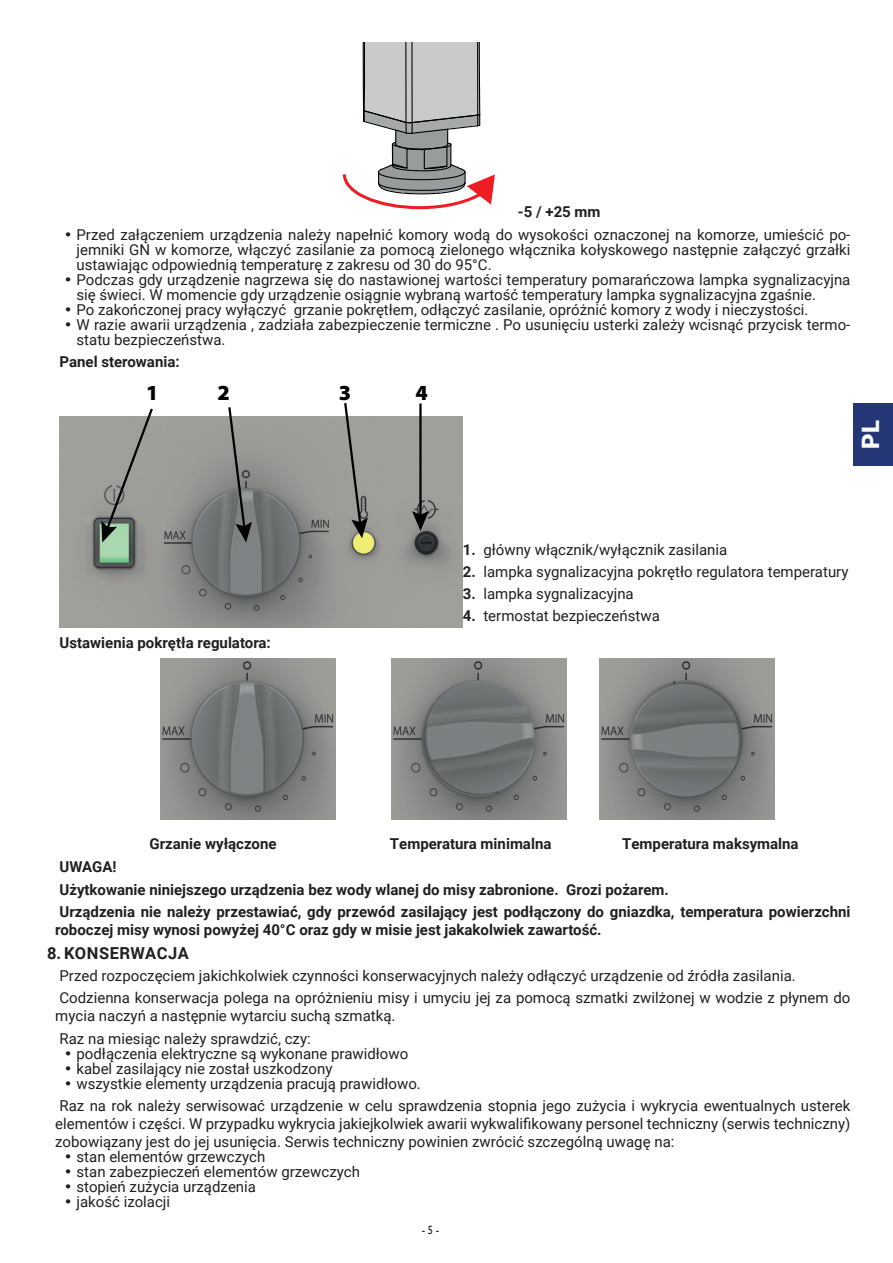
<style>
.page{position:relative;width:893px;height:1263px;background:#fff}
.page>*{position:absolute;margin:0;border:0;box-sizing:border-box;transform-origin:0 0}
.t1{font:900 24px "Roboto";color:#fff}
.t2{font:900 21.6px "Myriad Pro";color:#000001}
.t3{font:700 16.5px "Roboto";letter-spacing:.035em;color:#231f20}
.t4{font:15px/15px "Roboto";color:#231f20}
.t5{font:700 15px/22.2px "Roboto";color:#231f20}
.t6{font:12px "Humanst 521 EU";color:#231f20;scale:.86 1}
.s1{font-family:"Humanst 521 EU";font-weight:700}
.s2{font-weight:700}
</style>
<div class="page">
<div style="left:854px;top:403px;width:39px;height:63px;background:#243676"></div>
<svg style="left:342px;top:43px;width:153px;height:167px"></svg>
<img style="left:60px;top:416px;width:403px;height:211px">
<svg style="left:101px;top:408px;width:54px;height:134px;background:#959893"></svg>
<svg style="left:227px;top:407px;width:25px;height:135px;background:#7f807f"></svg>
<svg style="left:343px;top:403px;width:25px;height:135px;background:#91918d"></svg>
<hr style="left:419px;top:403px;width:3px;height:114px;background:#000001">
<svg style="left:412px;top:511px;width:17px;height:20px"></svg>
<img style="left:161px;top:658px;width:175px;height:162px">
<img style="left:391px;top:658px;width:175px;height:162px">
<img style="left:600px;top:658px;width:175px;height:162px">
<img style="left:419px;top:680px;width:119px;height:120px">
<img style="left:629px;top:680px;width:113px;height:117px">
<p class="t5" style="left:518px;top:199px;width:84px">-5 / +25 mm</p>
<p class="t4" style="left:77px;top:227px;width:775px;text-align:justify;text-indent:-13px"><span class="s1">•</span> Przed załączeniem urządzenia należy napełnić komory wodą do wysokości oznaczonej na komorze, umieścić po&shy;jemniki GN w komorze, włączyć zasilanie za pomocą zielonego włącznika kołyskowego następnie załączyć grzałki ustawiając odpowiednią temperaturę z zakresu od 30 do 95°C.</p>
<p class="t4" style="left:77px;top:272px;width:775px;text-indent:-13px"><span class="s1">•</span> Podczas gdy urządzenie nagrzewa się do nastawionej wartości temperatury pomarańczowa lampka sygnalizacyjna się świeci. W momencie gdy urządzenie osiągnie wybraną wartość temperatury lampka sygnalizacyjna zgaśnie.</p>
<p class="t4" style="left:64px;top:302px;width:746px"><span class="s1">•</span> Po zakończonej pracy wyłączyć grzanie pokrętłem, odłączyć zasilanie, opróżnić komory z wody i nieczystości.</p>
<p class="t4" style="left:77px;top:317px;width:775px;text-indent:-13px"><span class="s1">•</span> W razie awarii urządzenia , zadziała zabezpieczenie termiczne . Po usunięciu usterki zależy wcisnąć przycisk termo&shy;statu bezpieczeństwa.</p>
<p class="t5" style="left:60px;top:350px;width:122px">Panel sterowania:</p>
<h2 class="t2" style="left:146px;top:379px;width:14px">1</h2>
<h2 class="t2" style="left:217px;top:379px;width:14px">2</h2>
<h2 class="t2" style="left:339px;top:379px;width:14px">3</h2>
<h2 class="t2" style="left:415px;top:379px;width:14px">4</h2>
<h1 class="t1" style="left:854px;top:449px;width:30px;rotate:-90deg">PL</h1>
<p class="t5" style="left:60px;top:631px;width:213px">Ustawienia pokrętła regulatora:</p>
<p class="t4" style="left:463px;top:541px;width:266px"><span class="s2">1.</span> główny włącznik/wyłącznik zasilania</p>
<p class="t4" style="left:463px;top:564px;width:387px"><span class="s2">2.</span> lampka sygnalizacyjna pokrętło regulatora temperatury</p>
<p class="t4" style="left:463px;top:586px;width:172px"><span class="s2">3.</span> lampka sygnalizacyjna</p>
<p class="t4" style="left:463px;top:608px;width:199px"><span class="s2">4.</span> termostat bezpieczeństwa</p>
<p class="t5" style="left:150px;top:832px;width:129px">Grzanie wyłączone</p>
<p class="t5" style="left:390px;top:832px;width:163px">Temperatura minimalna</p>
<p class="t5" style="left:622px;top:832px;width:178px">Temperatura maksymalna</p>
<p class="t5" style="left:60px;top:855px;width:792px">UWAGA!<br>Użytkowanie niniejszego urządzenia bez wody wlanej do misy zabronione. Grozi pożarem.<br>Urządzenia nie należy przestawiać, gdy przewód zasilający jest podłączony do gniazdka, temperatura powierzchni</p>
<p class="t5" style="left:55px;top:918px;width:548px">roboczej misy wynosi powyżej 40°C oraz gdy w misie jest jakakolwiek zawartość.</p>
<p class="t3" style="left:47px;top:941px;width:143px">8. KONSERWACJA</p>
<p class="t4" style="left:60px;top:964px;width:792px;line-height:22.2px">Przed rozpoczęciem jakichkolwiek czynności konserwacyjnych należy odłączyć urządzenie od źródła zasilania.<br>Codzienna konserwacja polega na opróżnieniu misy i umyciu jej za pomocą szmatki zwilżonej w wodzie z płynem do</p>
<p class="t4" style="left:55px;top:1004px;width:342px;line-height:22.2px">mycia naczyń a następnie wytarciu suchą szmatką.<br>Raz na miesiąc należy sprawdzić, czy:</p>
<p class="t4" style="left:64px;top:1045px;width:346px"><span class="s1">•</span> podłączenia elektryczne są wykonane prawidłowo</p>
<p class="t4" style="left:64px;top:1060px;width:270px"><span class="s1">•</span> kabel zasilający nie został uszkodzony</p>
<p class="t4" style="left:60px;top:1072px;width:792px;line-height:22.2px"><span class="s1">•</span> wszystkie elementy urządzenia pracują prawidłowo.<br>Raz na rok należy serwisować urządzenie w celu sprawdzenia stopnia jego zużycia i wykrycia ewentualnych usterek</p>
<p class="t4" style="left:55px;top:1114px;width:797px;line-height:18px">elementów i części. W przypadku wykrycia jakiejkolwiek awarii wykwalifikowany personel techniczny (serwis techniczny) zobowiązany jest do jej usunięcia. Serwis techniczny powinien zwrócić szczególną uwagę na:</p>
<p class="t4" style="left:64px;top:1148px;width:203px"><span class="s1">•</span> stan elementów grzewczych</p>
<p class="t4" style="left:64px;top:1163px;width:298px"><span class="s1">•</span> stan zabezpieczeń elementów grzewczych</p>
<p class="t4" style="left:64px;top:1178px;width:194px"><span class="s1">•</span> stopień zużycia urządzenia</p>
<p class="t4" style="left:64px;top:1193px;width:108px"><span class="s1">•</span> jakość izolacji</p>
<p class="t6" style="left:422px;top:1222px;width:22px">- 5 -</p>
</div>
